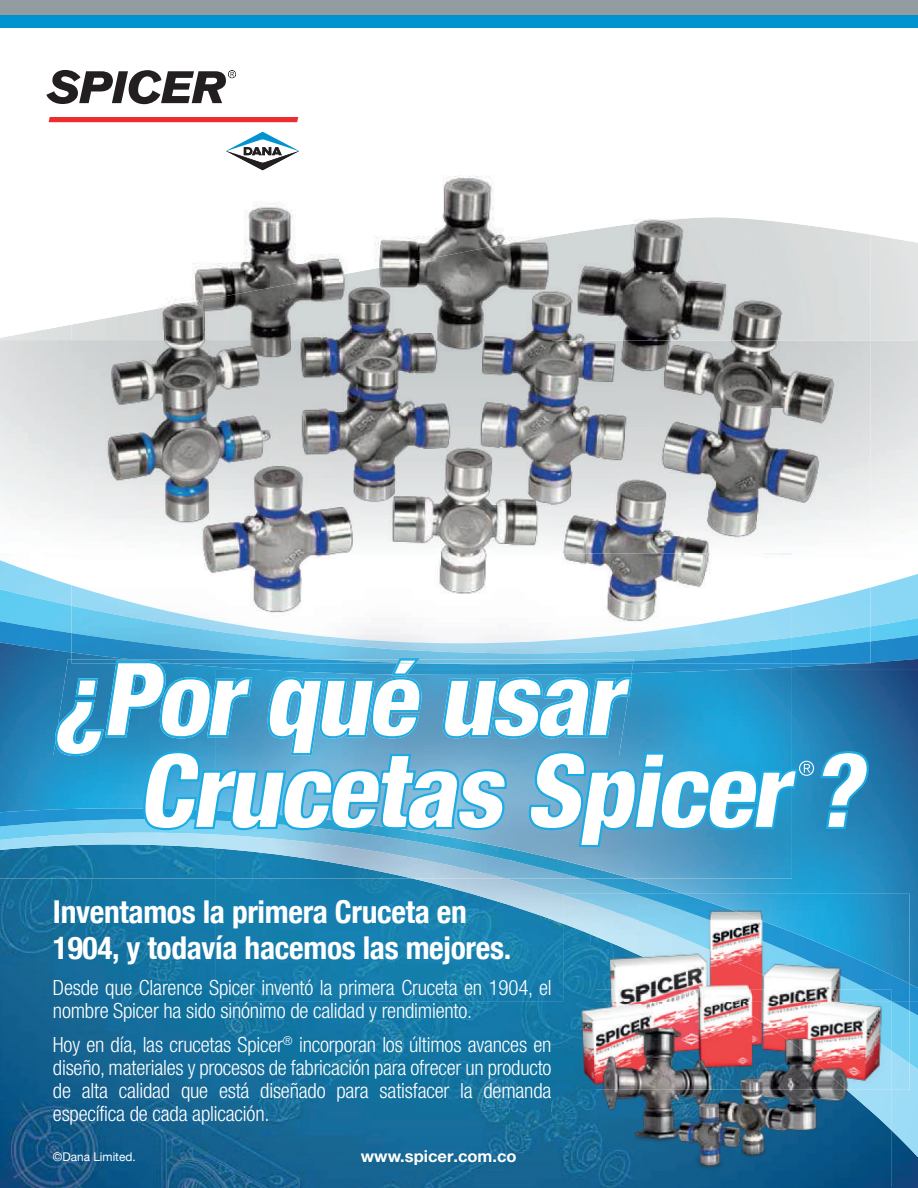
<style>
.page{position:relative;width:918px;height:1188px;background:#fff}
.page>*{position:absolute;margin:0;border:0;box-sizing:border-box;transform-origin:0 0}
.t1{font:italic 900 condensed 104.25px/91.8px "Helvetica Neue";color:#fff}
.t2{font:700 condensed 31.5px/36px "Helvetica Neue";letter-spacing:-.01em;color:#fff}
.t3{font:300 condensed 21px/23.2px "Helvetica Neue";letter-spacing:-.01em;color:#fff}
.t4{font:700 16.5px "Helvetica Neue";color:#fff}
.t5{font:12px "Helvetica Neue";color:#fff}
</style>
<div class="page">
<img style="left:870px;top:340px;width:48px;height:181px">
<svg style="left:0;top:104px;width:918px;height:236px"></svg>
<svg style="left:46px;top:70px;width:190px;height:34px"></svg>
<svg style="left:49px;top:117px;width:249px;height:5px"></svg>
<div style="left:0;top:1px;width:918px;height:27px;background:#0093d0"></div>
<div style="left:0;top:0;width:918px;height:15px;background:#959ca1"></div>
<img style="left:0;top:878px;width:918px;height:310px">
<img style="left:0;top:850px;width:216px;height:28px">
<img style="left:0;top:560px;width:216px;height:290px">
<img style="left:0;top:589px;width:216px;height:251px">
<img style="left:0;top:621px;width:71px;height:22px">
<img style="left:0;top:812px;width:53px;height:15px">
<img style="left:52px;top:811px;width:86px;height:11px">
<img style="left:0;top:643px;width:106px;height:169px">
<img style="left:105px;top:756px;width:33px;height:55px">
<img style="left:53px;top:702px;width:1px;height:53px">
<img style="left:216px;top:878px;width:309px;height:124px">
<img style="left:412px;top:878px;width:113px;height:46px">
<img style="left:505px;top:878px;width:20px;height:17px">
<img style="left:216px;top:831px;width:309px;height:47px">
<img style="left:512px;top:756px;width:13px;height:70px">
<img style="left:382px;top:826px;width:143px;height:39px">
<img style="left:596px;top:1157px;width:296px;height:30px">
<svg style="left:54px;top:658px;width:471px;height:98px;background:#3e99c7"></svg>
<svg style="left:138px;top:750px;width:374px;height:81px;background:#5cb0d9"></svg>
<img style="left:71px;top:325px;width:799px;height:228px">
<img style="left:71px;top:151px;width:799px;height:174px">
<svg style="left:226px;top:132px;width:74px;height:38px"></svg>
<img style="left:71px;top:553px;width:721px;height:32px">
<img style="left:71px;top:585px;width:415px;height:21px">
<img style="left:71px;top:606px;width:454px;height:53px">
<img style="left:71px;top:652px;width:61px;height:7px">
<img style="left:420px;top:659px;width:105px;height:4px">
<img style="left:71px;top:659px;width:45px;height:4px">
<svg style="left:400px;top:663px;width:13px;height:1px"></svg>
<img style="left:116px;top:658px;width:304px;height:5px">
<img style="left:525px;top:574px;width:393px;height:583px">
<h1 class="t1" style="left:138px;top:651px;width:745px;text-indent:-85px">¿Porqué usar<br>Crucetas Spicer?</h1>
<h2 class="t2" style="left:53px;top:894px;width:460px">Inventamos la primera Cruceta en<br>1904, y todavía hacemos las mejores.</h2>
<p class="t3" style="left:53px;top:975px;width:500px">Desde que Clarence Spicer inventó la primera Cruceta en 1904, el nombre Spicer ha sido sinónimo de calidad y rendimiento.</p>
<p class="t3" style="left:53px;top:1032px;width:500px;text-align:justify">Hoy en día, las crucetas Spicer<sup>®</sup> incorporan los últimos avances en diseño, materiales y procesos de fabricación para ofrecer un producto de alta calidad que está diseñado para satisfacer la demanda específica de cada aplicación.</p>
<p class="t5" style="left:53px;top:1149px;width:84px">©Dana Limited.</p>
<p class="t4" style="left:361px;top:1146px;width:157px">www.spicer.com.co</p>
</div>
